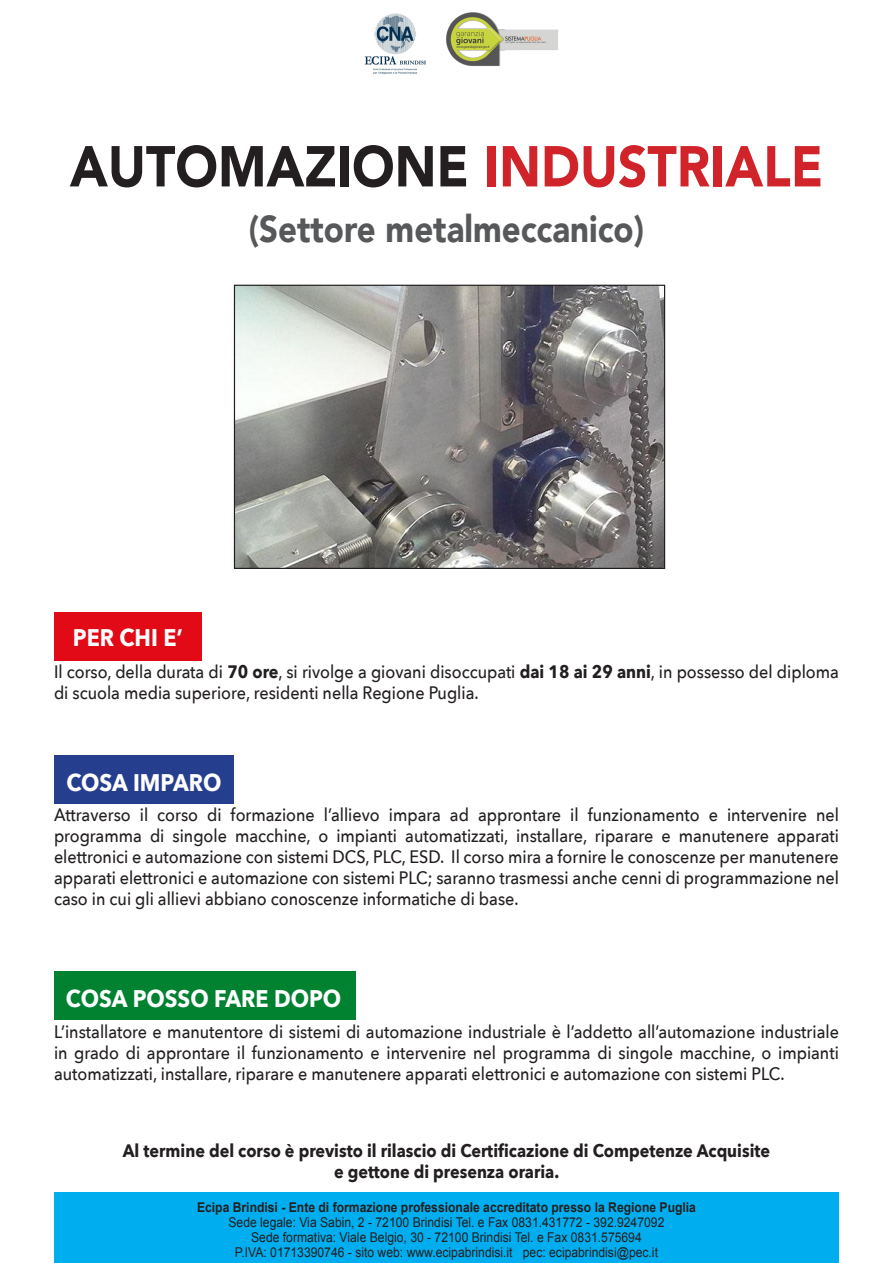
<style>
.page{position:relative;width:893px;height:1263px;background:#fff}
.page>*{position:absolute;margin:0;border:0;box-sizing:border-box;transform-origin:0 0}
.t1{font:900 57px "Avenir";color:#231f20;scale:.9 1}
.t2{font:900 37.5px "Avenir";color:#57585a;scale:.88 1}
.Normale{font:700 24px "Avenir Next";color:#fff;scale:.9 1}
.Normale-2{font:500 18px/21px "Avenir Next";color:#231f20;text-align:justify;scale:.9 1}
.Normale-3{font:700 18px "Avenir Next";color:#231f20;scale:.9 1}
.t3{font:13.5px "Arial";color:#231f20;scale:.9 1}
.t4{font:700 13.5px "Arial";color:#231f20;scale:.9 1}
.s1{color:#d1232a}
.s2{font-weight:700}
</style>
<div class="page">
<div style="left:54px;top:1192px;width:785px;height:71px;background:#00aeef"></div>
<div style="left:54px;top:612px;width:148px;height:48px;background:#e30a17"></div>
<div style="left:54px;top:755px;width:180px;height:48px;background:#253f8e"></div>
<img style="left:364px;top:13px;width:62px;height:62px">
<img style="left:236px;top:287px;width:427px;height:280px">
<div style="left:234px;top:285px;width:431px;height:284px;border:1px solid #231f20"></div>
<div style="left:54px;top:972px;width:301px;height:48px;background:#008230"></div>
<img style="left:446px;top:13px;width:112px;height:54px">
<p class="t1" style="left:70px;top:118px;width:838px">AUTOMAZIONE <span class="s1">INDUSTRIALE</span></p>
<p class="t2" style="left:249px;top:196px;width:451px">(Settore metalmeccanico)</p>
<p class="Normale" style="left:73px;top:617px;width:124px">PER CHI E’</p>
<p class="Normale-2" style="left:54px;top:661px;width:874px">Il corso, della durata di <span class="s2">70 ore</span>, si rivolge a giovani disoccupati <span class="s2">dai 18 ai 29 anni</span>, in possesso del diploma di scuola media superiore, residenti nella Regione Puglia.</p>
<p class="Normale" style="left:66px;top:762px;width:174px">COSA IMPARO</p>
<p class="Normale-2" style="left:54px;top:804px;width:874px">Attraverso il corso di formazione l’allievo impara ad approntare il funzionamento e intervenire nel programma di singole macchine, o impianti automatizzati, installare, riparare e manutenere apparati elettronici e automazione con sistemi DCS, PLC, ESD. Il corso mira a fornire le conoscenze per manutenere apparati elettronici e automazione con sistemi PLC; saranno trasmessi anche cenni di programmazione nel caso in cui gli allievi abbiano conoscenze informatiche di base.</p>
<p class="Normale" style="left:66px;top:977px;width:307px">COSA POSSO FARE DOPO</p>
<p class="Normale-2" style="left:54px;top:1020px;width:874px">L’installatore e manutentore di sistemi di automazione industriale è l’addetto all’automazione industriale in grado di approntare il funzionamento e intervenire nel programma di singole macchine, o impianti automatizzati, installare, riparare e manutenere apparati elettronici e automazione con sistemi PLC.</p>
<p class="Normale-3" style="left:123px;top:1135px;width:721px">Al termine del corso è previsto il rilascio di Certificazione di Competenze Acquisite</p>
<p class="Normale-3" style="left:334px;top:1156px;width:252px">e gettone di presenza oraria.</p>
<p class="t4" style="left:197px;top:1198px;width:556px">Ecipa Brindisi - Ente di formazione professionale accreditato presso la Regione Puglia</p>
<p class="t3" style="left:228px;top:1213px;width:486px">Sede legale: Via Sabin, 2 - 72100 Brindisi Tel. e Fax 0831.431772 - 392.9247092</p>
<p class="t3" style="left:251px;top:1228px;width:435px">Sede formativa: Viale Belgio, 30 - 72100 Brindisi Tel. e Fax 0831.575694</p>
<p class="t3" style="left:235px;top:1243px;width:472px">P.IVA: 01713390746 - sito web: www.ecipabrindisi.it pec: ecipabrindisi@pec.it</p>
</div>
